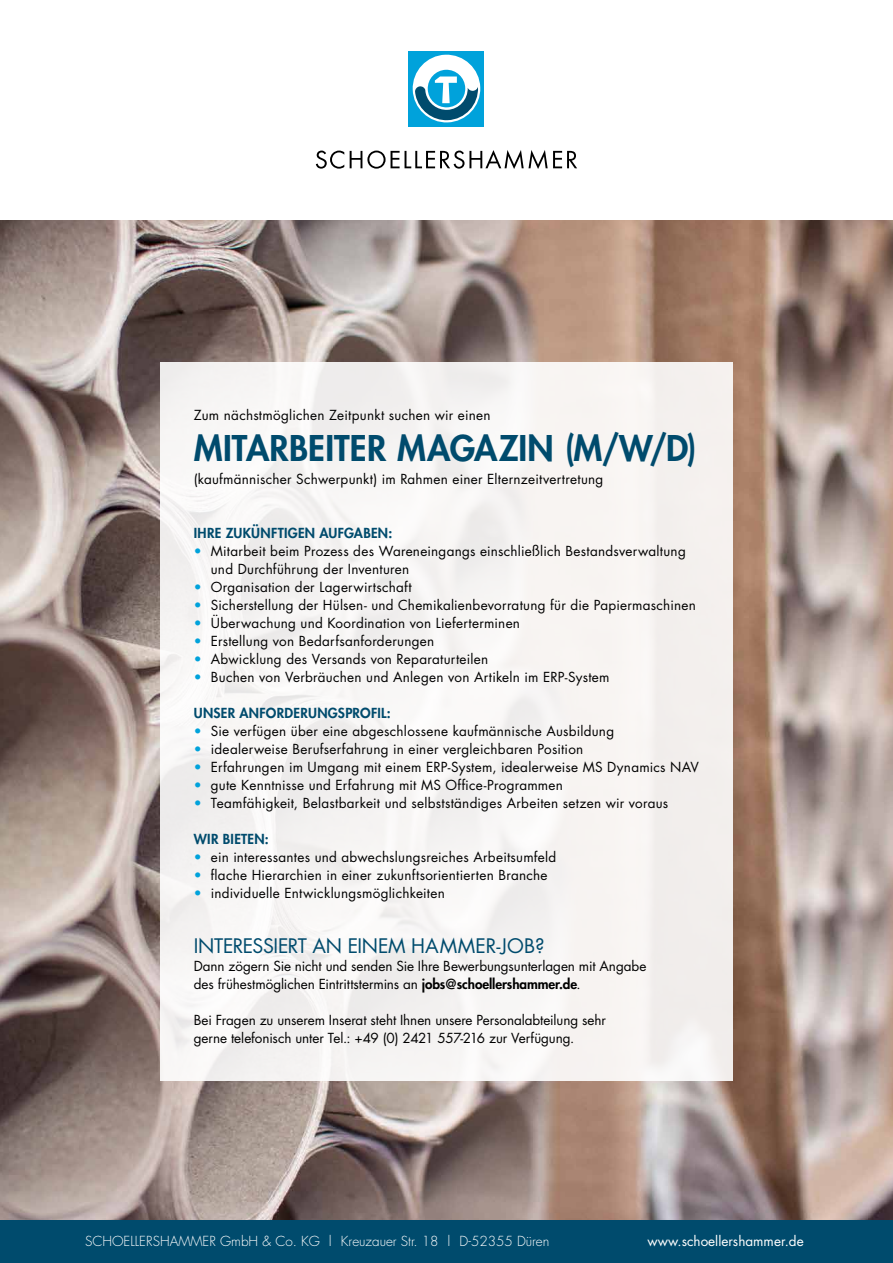
<style>
.page{position:relative;width:893px;height:1263px;background:#fff}
.page>*{position:absolute;margin:0;border:0;box-sizing:border-box;transform-origin:0 0}
.t1{font:800 34.5px "Futura";letter-spacing:.005em;color:#004b6d}
.t2{font:19.5px "Futura";letter-spacing:-.015em;color:#004b6d}
.t3{font:13.5px/18px "Futura";letter-spacing:.015em;color:#000}
.t4{font:13.5px/18px "Futura";letter-spacing:-.005em;color:#000}
.t5{font:800 13.5px "Futura";letter-spacing:.02em;color:#004b6d}
.t6{font:300 13.5px "Futura";color:#fff}
.t7{font:13.5px "Futura";color:#fff}
.s1{color:#00a2db}
.s2{font-weight:800}
</style>
<div class="page">
<img style="left:0;top:220px;width:893px;height:1000px">
<div style="left:0;top:1220px;width:893px;height:43px;background:#004b6d"></div>
<svg style="left:316px;top:151px;width:28px;height:18px"></svg>
<svg style="left:350px;top:150px;width:227px;height:19px"></svg>
<div style="left:408px;top:51px;width:76px;height:76px;background:#00a2db"></div>
<svg style="left:412px;top:54px;width:69px;height:69px"></svg>
<div style="left:160px;top:362px;width:573px;height:719px;background:#f7f4f2"></div>
<p class="t3" style="left:194px;top:406px;width:298px">Zum nächstmöglichen Zeitpunkt suchen wir einen</p>
<h1 class="t1" style="left:194px;top:425px;width:505px">MITARBEITER MAGAZIN (M/W/D)</h1>
<p class="t3" style="left:194px;top:470px;width:411px">(kaufmännischer Schwerpunkt) im Rahmen einer Elternzeitvertretung</p>
<p class="t5" style="left:194px;top:524px;width:200px">IHRE ZUKÜNFTIGEN AUFGABEN:</p>
<p class="t3" style="left:211px;top:542px;width:476px;text-indent:-17px"><span class="s1">•</span> Mitarbeit beim Prozess des Wareneingangs einschließlich Bestandsverwaltung und Durchführung der Inventuren</p>
<p class="t3" style="left:194px;top:578px;width:220px"><span class="s1">•</span> Organisation der Lagerwirtschaft</p>
<p class="t3" style="left:194px;top:596px;width:504px"><span class="s1">•</span> Sicherstellung der Hülsen- und Chemikalienbevorratung für die Papiermaschinen</p>
<p class="t3" style="left:194px;top:614px;width:328px"><span class="s1">•</span> Überwachung und Koordination von Lieferterminen</p>
<p class="t3" style="left:194px;top:632px;width:242px"><span class="s1">•</span> Erstellung von Bedarfsanforderungen</p>
<p class="t3" style="left:194px;top:649px;width:296px"><span class="s1">•</span> Abwicklung des Versands von Reparaturteilen</p>
<p class="t3" style="left:194px;top:667px;width:417px"><span class="s1">•</span> Buchen von Verbräuchen und Anlegen von Artikeln im ERP-System</p>
<p class="t5" style="left:194px;top:704px;width:198px">UNSER ANFORDERUNGSPROFIL:</p>
<p class="t3" style="left:194px;top:721px;width:422px"><span class="s1">•</span> Sie verfügen über eine abgeschlossene kaufmännische Ausbildung</p>
<p class="t3" style="left:194px;top:739px;width:391px"><span class="s1">•</span> idealerweise Berufserfahrung in einer vergleichbaren Position</p>
<p class="t3" style="left:194px;top:757px;width:507px"><span class="s1">•</span> Erfahrungen im Umgang mit einem ERP-System, idealerweise MS Dynamics NAV</p>
<p class="t3" style="left:194px;top:775px;width:371px"><span class="s1">•</span> gute Kenntnisse und Erfahrung mit MS Office-Programmen</p>
<p class="t3" style="left:194px;top:793px;width:476px"><span class="s1">•</span> Teamfähigkeit, Belastbarkeit und selbstständiges Arbeiten setzen wir voraus</p>
<p class="t5" style="left:194px;top:830px;width:76px">WIR BIETEN:</p>
<p class="t3" style="left:194px;top:847px;width:364px"><span class="s1">•</span> ein interessantes und abwechslungsreiches Arbeitsumfeld</p>
<p class="t3" style="left:194px;top:865px;width:355px"><span class="s1">•</span> flache Hierarchien in einer zukunftsorientierten Branche</p>
<p class="t3" style="left:194px;top:883px;width:253px"><span class="s1">•</span> individuelle Entwicklungsmöglichkeiten</p>
<h2 class="t2" style="left:194px;top:933px;width:352px">INTERESSIERT AN EINEM HAMMER-JOB?</h2>
<p class="t4" style="left:194px;top:957px;width:454px">Dann zögern Sie nicht und senden Sie Ihre Bewerbungsunterlagen mit Angabe des frühestmöglichen Eintrittstermins an <span class="s2">jobs@schoellershammer.de</span>.</p>
<p class="t4" style="left:194px;top:1011px;width:414px">Bei Fragen zu unserem Inserat steht Ihnen unsere Personalabteilung sehr gerne telefonisch unter Tel.: +49 (0) 2421 557-216 zur Verfügung.</p>
<p class="t6" style="left:85px;top:1232px;width:466px">SCHOELLERSHAMMER GmbH &amp; Co. KG | Kreuzauer Str. 18 | D-52355 Düren</p>
<p class="t7" style="left:648px;top:1232px;width:158px">www.schoellershammer.de</p>
</div>
